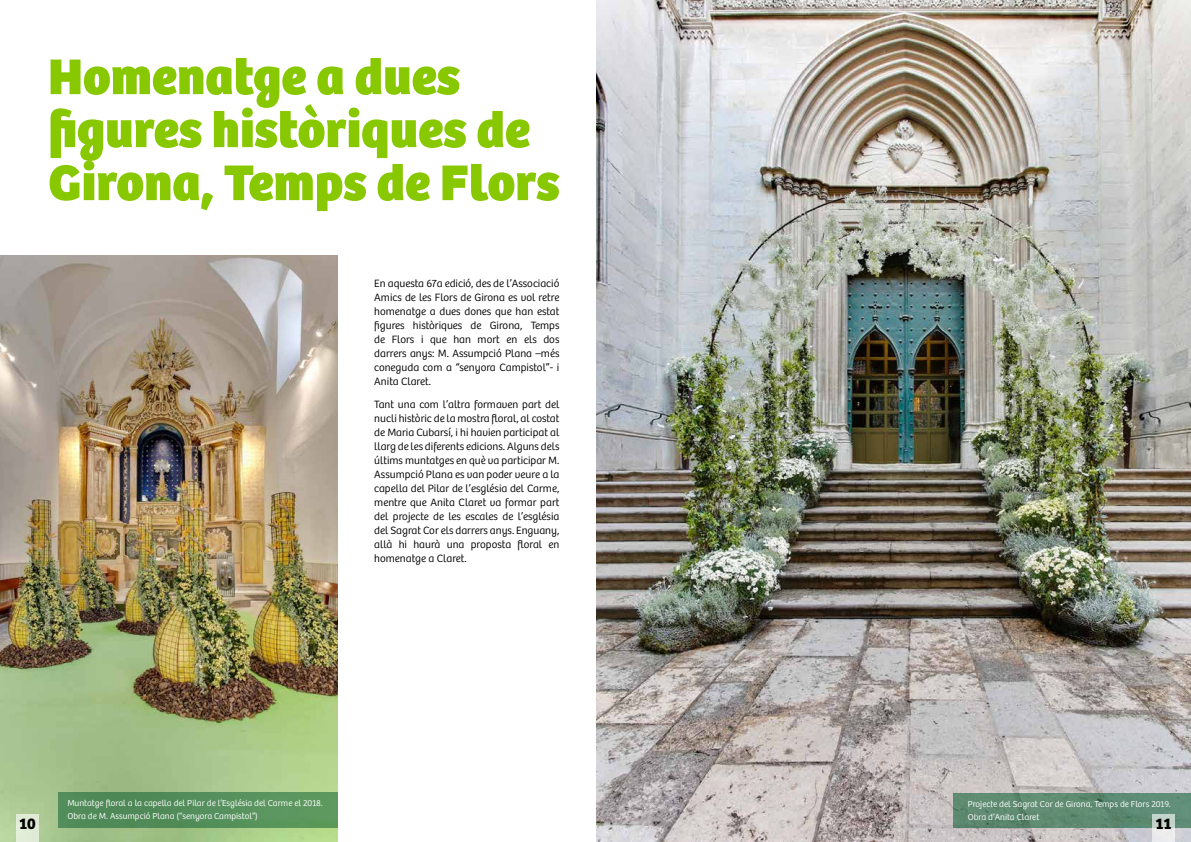
<style>
.page{position:relative;width:1191px;height:842px;background:#fff}
.page>*{position:absolute;margin:0;border:0;box-sizing:border-box;transform-origin:0 0}
.t1{font:800 52px/53px "Bree";color:#87c800}
.t2{font:700 16px "Bree";color:#000}
.t3{font:300 11px/14px "Bree";color:#000;text-align:justify}
.t4{font:300 9px/12.4px "Bree";color:#fff}
</style>
<div class="page">
<img style="left:596px;top:0;width:595px;height:842px">
<img style="left:0;top:255px;width:337px;height:587px">
<div style="left:952px;top:794px;width:239px;height:34px;background:#5f8b73"></div>
<div style="left:58px;top:792px;width:279px;height:35px;background:#548e5b"></div>
<div style="left:16px;top:814px;width:23px;height:28px;background:#e1ecd7"></div>
<svg style="left:1152px;top:814px;width:22px;height:28px"></svg>
<h1 class="t1" style="left:48px;top:51px;width:513px">Homenatge a dues figures històriques de<br>Girona, Temps de Flors</h1>
<p class="t3" style="left:374px;top:277px;width:187px">En aquesta 67a edició, des de l’Associació Amics de les Flors de Girona es vol retre homenatge a dues dones que han estat figures històriques de Girona, Temps de Flors i que han mort en els dos darrers anys: M. Assumpció Plana –més coneguda com a “senyora Campistol”- i Anita Claret.</p>
<p class="t3" style="left:374px;top:397px;width:187px">Tant una com l’altra formaven part del nucli històric de la mostra floral, al costat de Maria Cubarsí, i hi havien participat al llarg de les diferents edicions. Alguns dels últims muntatges en què va participar M.<br>Assumpció Plana es van poder veure a la capella del Pilar de l’església del Carme, mentre que Anita Claret va formar part del projecte de les escales de l’església del Sagrat Cor els darrers anys. Enguany, allà hi haurà una proposta floral en homenatge a Claret.</p>
<p class="t4" style="left:67px;top:797px;width:257px">Muntatge floral a la capella del Pilar de l’Església del Carme el 2018.<br>Obra de M. Assumpció Plana (“senyora Campistol”)</p>
<p class="t4" style="left:967px;top:798px;width:204px">Projecte del Sagrat Cor de Girona, Temps de Flors 2019.<br>Obra d’Anita Claret</p>
<h2 class="t2" style="left:19px;top:814px;width:18px">10</h2>
<h2 class="t2" style="left:1155px;top:814px;width:17px">11</h2>
</div>
